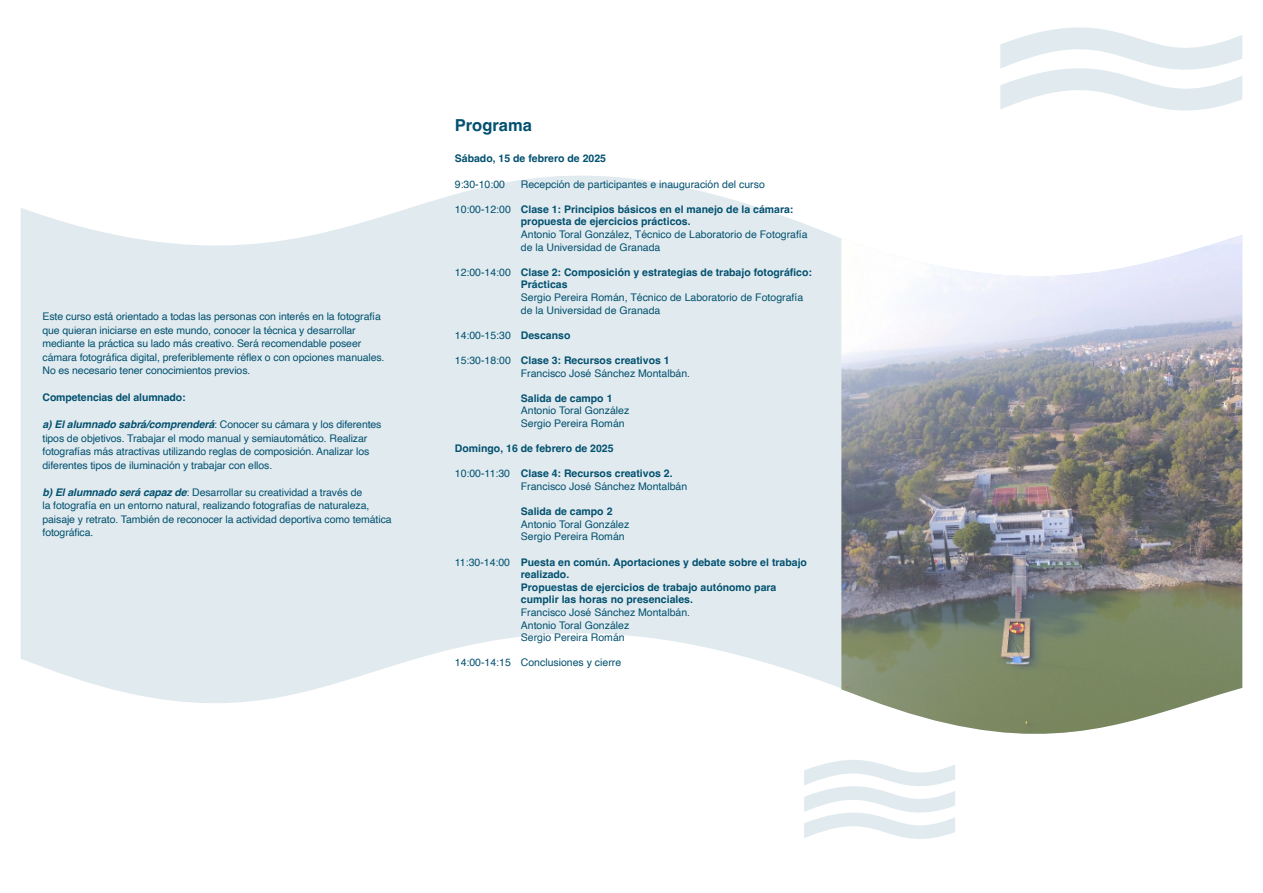
<style>
.page{position:relative;width:1263px;height:893px;background:#fff}
.page>*{position:absolute;margin:0;border:0;box-sizing:border-box;transform-origin:0 0}
.introducción{font:700 16.5px "Helvetica";color:#035170}
.introducción-2{font:10.5px/13.5px "Helvetica";letter-spacing:-.01em;color:#035170}
.Programa_Tabulaciones{font:10.5px/12.6px "Helvetica";color:#035170}
.Programa_Tabulaciones-2{font:700 10.5px/12.6px "Helvetica";color:#035170}
.introducción-3{font:700 10.5px "Helvetica";letter-spacing:-.01em;color:#035170}
.s1{font-weight:700;font-style:italic}
.s2{font-weight:400}
.s3{font-weight:700}
</style>
<div class="page">
<svg style="left:1000px;top:27px;width:242px;height:84px"></svg>
<svg style="left:804px;top:760px;width:151px;height:79px"></svg>
<svg style="left:21px;top:175px;width:820px;height:528px;background:#e5edf1"></svg>
<img style="left:841px;top:235px;width:401px;height:499px">
<p class="introducción-2" style="left:43px;top:310px;width:344px">Este curso está orientado a todas las personas con interés en la fotografía que quieran iniciarse en este mundo, conocer la técnica y desarrollar mediante la práctica su lado más creativo. Será recomendable poseer cámara fotográfica digital, preferiblemente réflex o con opciones manuales.<br>No es necesario tener conocimientos previos.</p>
<p class="introducción-3" style="left:43px;top:391px;width:145px">Competencias del alumnado:</p>
<p class="introducción-2" style="left:43px;top:418px;width:341px"><span class="s1">a) El alumnado sabrá/comprenderá</span>: Conocer su cámara y los diferentes tipos de objetivos. Trabajar el modo manual y semiautomático. Realizar fotografías más atractivas utilizando reglas de composición. Analizar los diferentes tipos de iluminación y trabajar con ellos.</p>
<p class="introducción-2" style="left:43px;top:486px;width:351px"><span class="s1">b) El alumnado será capaz de</span>: Desarrollar su creatividad a través de<br>la fotografía en un entorno natural, realizando fotografías de naturaleza, paisaje y retrato. También de reconocer la actividad deportiva como temática fotográfica.</p>
<p class="introducción" style="left:455px;top:115px;width:79px">Programa</p>
<p class="Programa_Tabulaciones-2" style="left:455px;top:154px;width:153px">Sábado, 15 de febrero de 2025</p>
<p class="Programa_Tabulaciones" style="left:455px;top:178px;width:52px">9:30-10:00</p>
<p class="Programa_Tabulaciones" style="left:521px;top:178px;width:245px">Recepción de participantes e inauguración del curso</p>
<p class="Programa_Tabulaciones-2" style="left:521px;top:204px;width:274px;text-indent:-66px"><span class="s2">10:00-12:00</span> Clase 1: Principios básicos en el manejo de la cámara: propuesta de ejercicios prácticos.</p>
<p class="Programa_Tabulaciones" style="left:521px;top:228px;width:288px">Antonio Toral González, Técnico de Laboratorio de Fotografía de la Universidad de Granada</p>
<p class="Programa_Tabulaciones-2" style="left:521px;top:267px;width:293px;text-indent:-66px"><span class="s2">12:00-14:00</span> Clase 2: Composición y estrategias de trabajo fotográfico:<br>Prácticas</p>
<p class="Programa_Tabulaciones" style="left:521px;top:291px;width:284px">Sergio Pereira Román, Técnico de Laboratorio de Fotografía de la Universidad de Granada</p>
<p class="Programa_Tabulaciones" style="left:455px;top:329px;width:117px">14:00-15:30 <span class="s3">Descanso</span></p>
<p class="Programa_Tabulaciones" style="left:521px;top:354px;width:171px;text-indent:-66px">15:30-18:00 <span class="s3">Clase 3: Recursos creativos 1<br></span>Francisco José Sánchez Montalbán.</p>
<p class="Programa_Tabulaciones-2" style="left:521px;top:393px;width:93px">Salida de campo 1</p>
<p class="Programa_Tabulaciones" style="left:521px;top:405px;width:110px">Antonio Toral González</p>
<p class="Programa_Tabulaciones" style="left:521px;top:417px;width:105px">Sergio Pereira Román</p>
<p class="Programa_Tabulaciones-2" style="left:455px;top:443px;width:160px">Domingo, 16 de febrero de 2025</p>
<p class="Programa_Tabulaciones-2" style="left:455px;top:469px;width:219px"><span class="s2">10:00-11:30</span> Clase 4: Recursos creativos 2.</p>
<p class="Programa_Tabulaciones" style="left:521px;top:480px;width:168px">Francisco José Sánchez Montalbán</p>
<p class="Programa_Tabulaciones-2" style="left:521px;top:506px;width:93px">Salida de campo 2</p>
<p class="Programa_Tabulaciones" style="left:521px;top:518px;width:110px">Antonio Toral González</p>
<p class="Programa_Tabulaciones" style="left:521px;top:531px;width:105px">Sergio Pereira Román</p>
<p class="Programa_Tabulaciones-2" style="left:521px;top:557px;width:288px;text-indent:-66px"><span class="s2">11:30-14:00</span> Puesta en común. Aportaciones y debate sobre el trabajo realizado.</p>
<p class="Programa_Tabulaciones-2" style="left:521px;top:582px;width:257px">Propuestas de ejercicios de trabajo autónomo para cumplir las horas no presenciales.</p>
<p class="Programa_Tabulaciones" style="left:521px;top:606px;width:171px">Francisco José Sánchez Montalbán.</p>
<p class="Programa_Tabulaciones" style="left:521px;top:619px;width:110px">Antonio Toral González</p>
<p class="Programa_Tabulaciones" style="left:521px;top:632px;width:105px">Sergio Pereira Román</p>
<p class="Programa_Tabulaciones" style="left:455px;top:657px;width:168px">14:00-14:15 Conclusiones y cierre</p>
</div>
